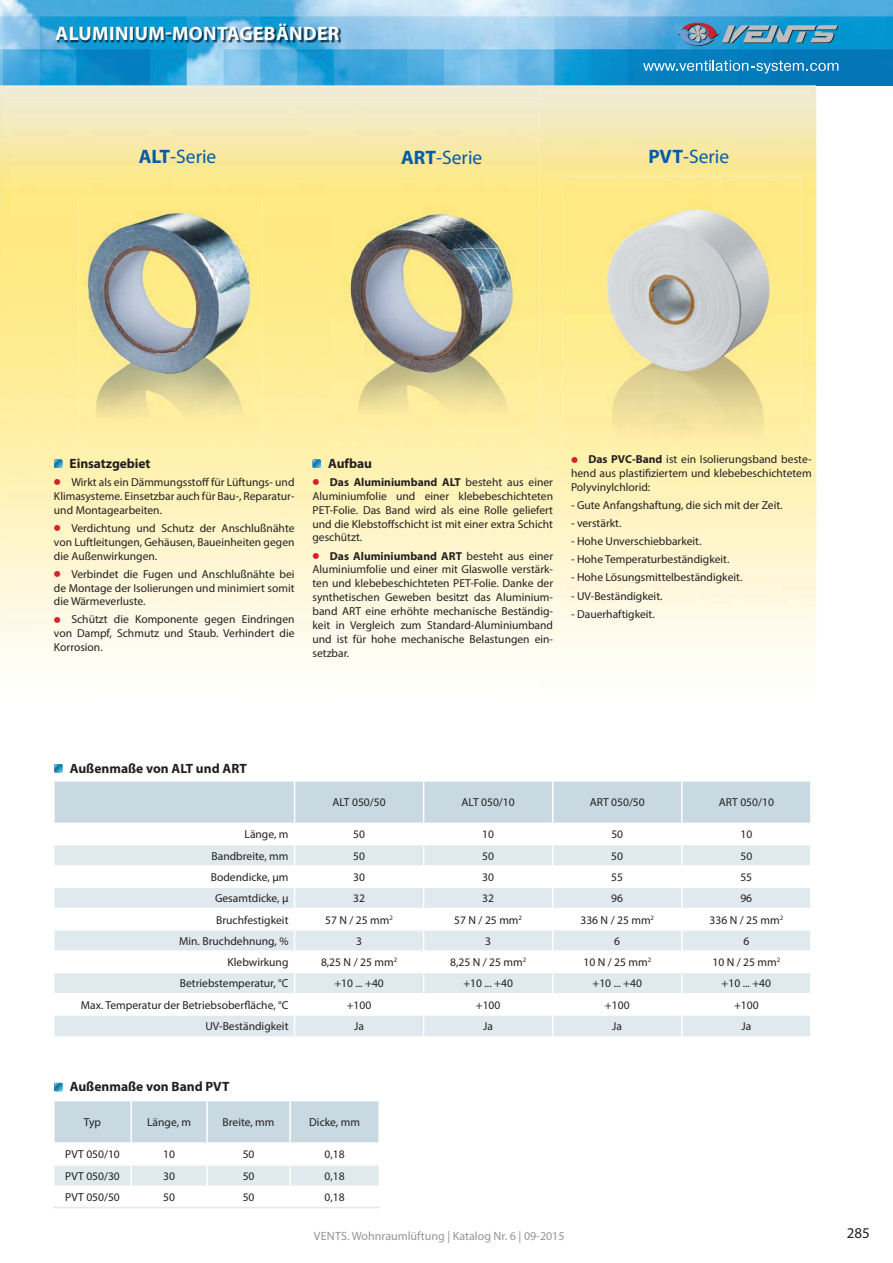
<style>
.page{position:relative;width:893px;height:1263px;background:#fff}
.page>*{position:absolute;margin:0;border:0;box-sizing:border-box;transform-origin:0 0}
.t1{font:19.5px "Myriad Pro";color:#035ba9}
.t2{font:700 19.5px "Myriad Pro";letter-spacing:.02em;color:#fff}
.t3{font:15px "Myriad Pro";color:#231f20}
.t4{font:700 13.5px "Myriad Pro";color:#231f20}
.t5{font:12px "Myriad Pro";color:#939598}
.t6{font:11.55px/13.8px "Myriad Pro";color:#231f20;text-align:justify}
.t7{font:700 11.55px "Myriad Pro";color:#201d10}
.t8{font:11.55px "Myriad Pro";color:#201d10}
.s1{font-weight:700}
.s2{font-family:"Free Set C";font-weight:700;font-size:17.25px;color:#d2232a}
.s3{color:#201d10}
.s4{font-family:"Free Set C";font-size:17.25px;color:#d2232a}
.s5{color:#231f20}
.s6{font-weight:400}
</style>
<div class="page">
<img style="left:0;top:0;width:892px;height:85px">
<svg style="left:677px;top:22px;width:161px;height:24px;background:#5c96b6"></svg>
<svg style="left:643px;top:60px;width:195px;height:14px;background:#3897c9"></svg>
<img style="left:491px;top:216px;width:49px;height:447px">
<svg style="left:572px;top:457px;width:5px;height:5px"></svg>
<img style="left:662px;top:455px;width:145px;height:11px">
<img style="left:78px;top:200px;width:185px;height:251px">
<img style="left:331px;top:195px;width:205px;height:256px">
<svg style="left:54px;top:459px;width:8px;height:9px"></svg>
<svg style="left:312px;top:459px;width:9px;height:9px"></svg>
<img style="left:58px;top:25px;width:283px;height:17px">
<svg style="left:54px;top:764px;width:9px;height:9px"></svg>
<svg style="left:54px;top:781px;width:757px;height:255px"></svg>
<img style="left:562px;top:177px;width:239px;height:279px">
<img style="left:589px;top:455px;width:212px;height:1px">
<svg style="left:54px;top:1083px;width:9px;height:8px"></svg>
<svg style="left:54px;top:1101px;width:325px;height:84px"></svg>
<hr style="left:53px;top:1207px;width:327px;height:1px;background:#dfe9ee">
<h1 class="t2" style="left:56px;top:26px;width:285px">ALUMINIUM-MONTAGEBÄNDER</h1>
<h1 class="t1" style="left:139px;top:149px;width:79px"><span class="s1">ALT</span>-Serie</h1>
<h1 class="t1" style="left:401px;top:150px;width:83px"><span class="s1">ART</span>-Serie</h1>
<h1 class="t1" style="left:648px;top:149px;width:82px"><span class="s1">PVT</span>-Serie</h1>
<p class="t4" style="left:70px;top:458px;width:82px">Einsatzgebiet</p>
<p class="t6" style="left:54px;top:476px;width:242px"><span class="s2">•</span> Wirkt als ein Dämmungsstoff für Lüftungs- und Klimasysteme. Einsetzbar auch für Bau-, Reparatur&shy;und Montagearbeiten.</p>
<p class="t6" style="left:54px;top:522px;width:242px"><span class="s2">•</span> Verdichtung und Schutz der Anschlußnähte von Luftleitungen, Gehäusen, Baueinheiten gegen die Außenwirkungen.</p>
<p class="t6" style="left:54px;top:568px;width:242px"><span class="s2">•</span> Verbindet die Fugen und Anschlußnähte bei de Montage der Isolierungen und minimiert somit die Wärmeverluste.</p>
<p class="t6" style="left:54px;top:613px;width:242px"><span class="s2">•</span> Schützt die Komponente gegen Eindringen von Dampf, Schmutz und Staub. Verhindert die Korrosion.</p>
<p class="t4" style="left:328px;top:458px;width:45px">Aufbau</p>
<p class="t6" style="left:312px;top:476px;width:242px"><span class="s2">•</span> <span class="s1">Das Aluminiumband ALT</span> besteht aus einer Aluminiumfolie und einer klebebeschichteten PET-Folie. Das Band wird als eine Rolle geliefert und die Klebstoffschicht ist mit einer extra Schicht geschützt.</p>
<p class="t6" style="left:312px;top:550px;width:242px"><span class="s2">•</span> <span class="s1">Das Aluminiumband ART</span> besteht aus einer Aluminiumfolie und einer mit Glaswolle verstärk&shy;ten und klebebeschichteten PET-Folie. Danke der synthetischen Geweben besitzt das Aluminium&shy;band ART eine erhöhte mechanische Beständig&shy;keit in Vergleich zum Standard-Aluminiumband und ist für hohe mechanische Belastungen ein&shy;setzbar.</p>
<p class="t6" style="left:571px;top:453px;width:242px;text-indent:181px"><span class="s3">b d b</span>este&shy;hend aus plastifiziertem und klebebeschichtetem Polyvinylchlorid:</p>
<p class="t6" style="left:571px;top:499px;width:213px">- Gute Anfangshaftung, die sich mit der Zeit.</p>
<p class="t6" style="left:571px;top:517px;width:52px">- verstärkt.</p>
<p class="t6" style="left:571px;top:535px;width:132px">- Hohe Unverschiebbarkeit.</p>
<p class="t6" style="left:571px;top:553px;width:160px">- Hohe Temperaturbeständigkeit.</p>
<p class="t6" style="left:571px;top:571px;width:173px">- Hohe Lösungsmittelbeständigkeit.</p>
<p class="t6" style="left:571px;top:590px;width:93px">- UV-Beständigkeit.</p>
<p class="t6" style="left:571px;top:608px;width:85px">- Dauerhaftigkeit.</p>
<p class="t7" style="left:571px;top:455px;width:99px"><span class="s4">•</span> <span class="s5">as</span> PVC B d <span class="s6">i</span></p>
<p class="t7" style="left:588px;top:455px;width:10px">D</p>
<p class="t8" style="left:687px;top:455px;width:34px">iIli</p>
<p class="t6" style="left:632px;top:453px;width:140px"><span class="s1">- an</span> st e n so erungs an</p>
<p class="t4" style="left:70px;top:763px;width:178px">Außenmaße von ALT und ART</p>
<p class="t6" style="left:332px;top:796px;width:55px">ALT 050/50</p>
<p class="t6" style="left:461px;top:796px;width:55px">ALT 050/10</p>
<p class="t6" style="left:590px;top:796px;width:57px">ART 050/50</p>
<p class="t6" style="left:719px;top:796px;width:57px">ART 050/10</p>
<p class="t6" style="left:245px;top:828px;width:45px">Länge, m</p>
<p class="t6" style="left:353px;top:828px;width:13px">50</p>
<p class="t6" style="left:482px;top:828px;width:13px">10</p>
<p class="t6" style="left:611px;top:828px;width:13px">50</p>
<p class="t6" style="left:740px;top:828px;width:13px">10</p>
<p class="t6" style="left:212px;top:850px;width:78px">Bandbreite, mm</p>
<p class="t6" style="left:353px;top:850px;width:13px">50</p>
<p class="t6" style="left:482px;top:850px;width:13px">50</p>
<p class="t6" style="left:611px;top:850px;width:13px">50</p>
<p class="t6" style="left:740px;top:850px;width:13px">50</p>
<p class="t6" style="left:211px;top:871px;width:79px">Bodendicke, μm</p>
<p class="t6" style="left:353px;top:871px;width:13px">30</p>
<p class="t6" style="left:482px;top:871px;width:13px">30</p>
<p class="t6" style="left:611px;top:871px;width:13px">55</p>
<p class="t6" style="left:740px;top:871px;width:13px">55</p>
<p class="t6" style="left:215px;top:892px;width:75px">Gesamtdicke, μ</p>
<p class="t6" style="left:353px;top:892px;width:13px">32</p>
<p class="t6" style="left:482px;top:892px;width:13px">32</p>
<p class="t6" style="left:611px;top:892px;width:13px">96</p>
<p class="t6" style="left:740px;top:892px;width:13px">96</p>
<p class="t6" style="left:216px;top:913px;width:74px">Bruchfestigkeit</p>
<p class="t6" style="left:325px;top:913px;width:69px">57 N / 25 mm<sup>2</sup></p>
<p class="t6" style="left:454px;top:913px;width:69px">57 N / 25 mm<sup>2</sup></p>
<p class="t6" style="left:580px;top:913px;width:75px">336 N / 25 mm<sup>2</sup></p>
<p class="t6" style="left:709px;top:913px;width:75px">336 N / 25 mm<sup>2</sup></p>
<p class="t6" style="left:179px;top:935px;width:111px">Min. Bruchdehnung, %</p>
<p class="t6" style="left:356px;top:935px;width:7px">3</p>
<p class="t6" style="left:485px;top:935px;width:7px">3</p>
<p class="t6" style="left:614px;top:935px;width:7px">6</p>
<p class="t6" style="left:743px;top:935px;width:7px">6</p>
<p class="t6" style="left:227px;top:956px;width:62px">Klebwirkung</p>
<p class="t6" style="left:321px;top:956px;width:78px">8,25 N / 25 mm<sup>2</sup></p>
<p class="t6" style="left:450px;top:956px;width:78px">8,25 N / 25 mm<sup>2</sup></p>
<p class="t6" style="left:583px;top:956px;width:69px">10 N / 25 mm<sup>2</sup></p>
<p class="t6" style="left:712px;top:956px;width:69px">10 N / 25 mm<sup>2</sup></p>
<p class="t6" style="left:180px;top:977px;width:110px">Betriebstemperatur, °C</p>
<p class="t6" style="left:334px;top:977px;width:51px">+10 ... +40</p>
<p class="t6" style="left:463px;top:977px;width:51px">+10 ... +40</p>
<p class="t6" style="left:592px;top:977px;width:51px">+10 ... +40</p>
<p class="t6" style="left:721px;top:977px;width:51px">+10 ... +40</p>
<p class="t6" style="left:81px;top:999px;width:209px">Max. Temperatur der Betriebsoberfläche, °C</p>
<p class="t6" style="left:347px;top:999px;width:26px">+100</p>
<p class="t6" style="left:476px;top:999px;width:26px">+100</p>
<p class="t6" style="left:605px;top:999px;width:26px">+100</p>
<p class="t6" style="left:734px;top:999px;width:26px">+100</p>
<p class="t6" style="left:205px;top:1020px;width:85px">UV-Beständigkeit</p>
<p class="t6" style="left:354px;top:1020px;width:11px">Ja</p>
<p class="t6" style="left:483px;top:1020px;width:11px">Ja</p>
<p class="t6" style="left:612px;top:1020px;width:11px">Ja</p>
<p class="t6" style="left:741px;top:1020px;width:11px">Ja</p>
<p class="t4" style="left:70px;top:1082px;width:161px">Außenmaße von Band PVT</p>
<p class="t6" style="left:84px;top:1116px;width:19px">Typ</p>
<p class="t6" style="left:147px;top:1116px;width:45px">Länge, m</p>
<p class="t6" style="left:223px;top:1116px;width:53px">Breite, mm</p>
<p class="t6" style="left:309px;top:1116px;width:52px">Dicke, mm</p>
<p class="t6" style="left:65px;top:1148px;width:56px">PVT 050/10</p>
<p class="t6" style="left:163px;top:1148px;width:13px">10</p>
<p class="t6" style="left:243px;top:1148px;width:13px">50</p>
<p class="t6" style="left:325px;top:1148px;width:22px">0,18</p>
<p class="t6" style="left:65px;top:1170px;width:56px">PVT 050/30</p>
<p class="t6" style="left:163px;top:1170px;width:13px">30</p>
<p class="t6" style="left:243px;top:1170px;width:13px">50</p>
<p class="t6" style="left:325px;top:1170px;width:22px">0,18</p>
<p class="t6" style="left:65px;top:1191px;width:56px">PVT 050/50</p>
<p class="t6" style="left:163px;top:1191px;width:13px">50</p>
<p class="t6" style="left:243px;top:1191px;width:13px">50</p>
<p class="t6" style="left:325px;top:1191px;width:22px">0,18</p>
<p class="t5" style="left:314px;top:1231px;width:252px">VENTS. Wohnraumlüftung | Katalog Nr. 6 | 09-2015</p>
<p class="t3" style="left:847px;top:1227px;width:25px">285</p>
</div>
